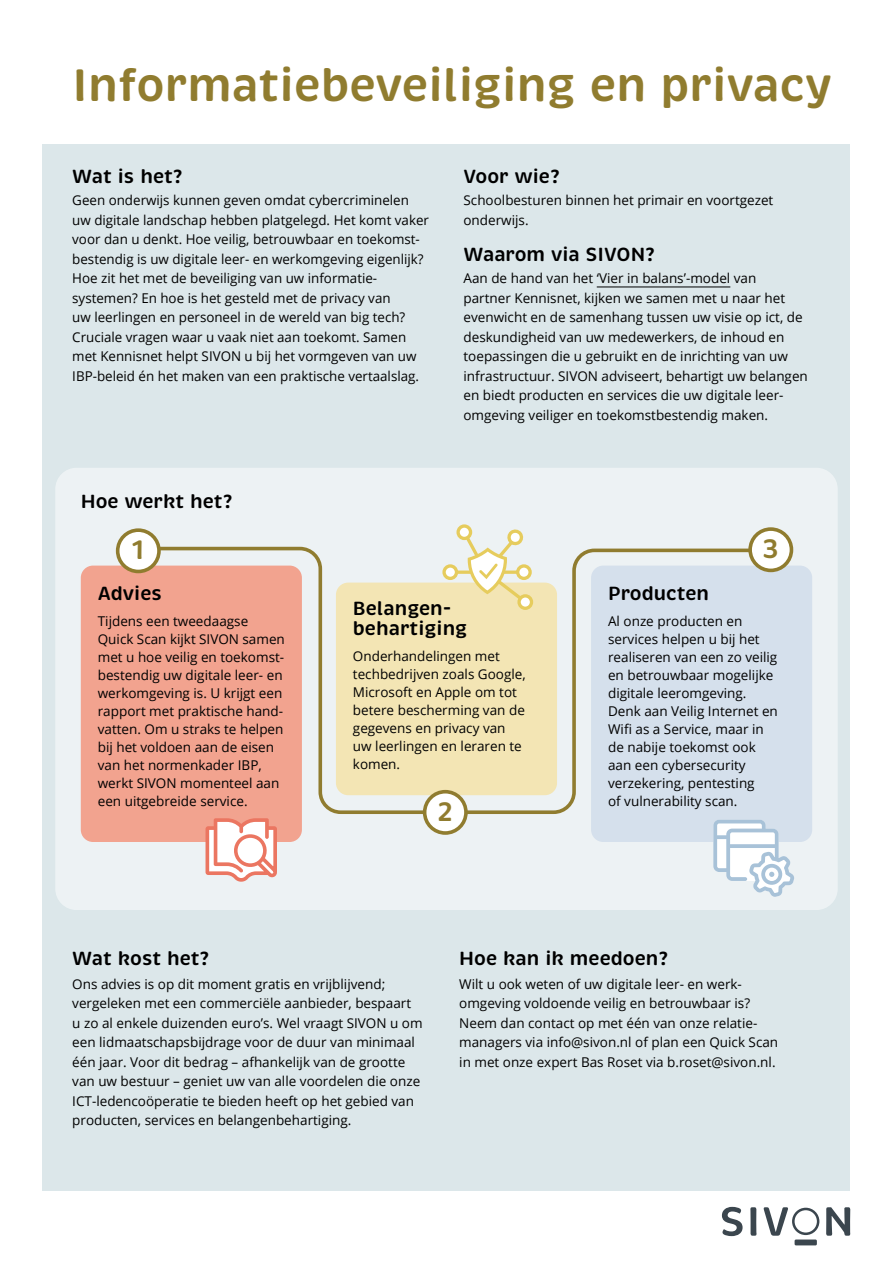
<style>
.page{position:relative;width:893px;height:1263px;background:#fff}
.page>*{position:absolute;margin:0;border:0;box-sizing:border-box;transform-origin:0 0}
.t1{font:600 46.5px "Brevia";color:#907c2f}
.t2{font:600 27.3px "Brevia";color:#907c2f}
.t3{font:600 19.5px/19.5px "Brevia";color:#000}
.t4{font:13.5px/19.5px "Open Sans";color:#000}
</style>
<div class="page">
<div style="left:43px;top:145px;width:807px;height:1046px;background:#dce7ea"></div>
<hr style="left:597px;top:287px;width:133px;height:1px;background:#000">
<svg style="left:722px;top:1207px;width:21px;height:29px"></svg>
<svg style="left:750px;top:1207px;width:7px;height:29px"></svg>
<svg style="left:826px;top:1207px;width:25px;height:29px"></svg>
<svg style="left:763px;top:1207px;width:56px;height:29px"></svg>
<div style="left:795px;top:1239px;width:22px;height:6px;background:#3b464e"></div>
<div style="left:55px;top:468px;width:783px;height:442px;background:#edf2f4;border-radius:21px"></div>
<svg style="left:123px;top:545px;width:635px;height:270px"></svg>
<div style="left:81px;top:566px;width:221px;height:276px;background:#f2a38f;border-radius:12px"></div>
<div style="left:118px;top:530px;width:41px;height:41px;background:#fff;border-radius:50%"></div>
<div style="left:116px;top:528px;width:45px;height:45px;border:4px solid #907c2f;border-radius:50%"></div>
<div style="left:336px;top:583px;width:221px;height:212px;background:#f3e5b4;border-radius:12px"></div>
<div style="left:591px;top:566px;width:221px;height:276px;background:#d5e0ec;border-radius:12px"></div>
<div style="left:750px;top:529px;width:41px;height:41px;background:#fff;border-radius:50%"></div>
<div style="left:748px;top:527px;width:45px;height:45px;border:4px solid #907c2f;border-radius:50%"></div>
<div style="left:425px;top:792px;width:41px;height:41px;background:#fff;border-radius:50%"></div>
<div style="left:423px;top:790px;width:45px;height:45px;border:4px solid #907c2f;border-radius:50%"></div>
<svg style="left:206px;top:818px;width:71px;height:64px;background:#f5cac2"></svg>
<svg style="left:713px;top:820px;width:81px;height:77px"></svg>
<svg style="left:444px;top:566px;width:12px;height:12px"></svg>
<div style="left:442px;top:564px;width:16px;height:16px;border:3px solid #e6cc5d;border-radius:50%"></div>
<div style="left:456px;top:524px;width:16px;height:16px;border:3px solid #e6cc5d;border-radius:50%"></div>
<div style="left:516px;top:564px;width:16px;height:16px;border:3px solid #e6cc5d;border-radius:50%"></div>
<svg style="left:519px;top:596px;width:12px;height:12px"></svg>
<div style="left:517px;top:594px;width:16px;height:16px;border:3px solid #e6cc5d;border-radius:50%"></div>
<svg style="left:453px;top:526px;width:74px;height:77px"></svg>
<h1 class="t1" style="left:72px;top:56px;width:761px">Informatiebeveiliging en privacy</h1>
<h3 class="t3" style="left:72px;top:166px;width:112px">Wat is het?</h3>
<p class="t4" style="left:72px;top:190px;width:358px">Geen onderwijs kunnen geven omdat cybercriminelen uw digitale landschap hebben platgelegd. Het komt vaker voor dan u denkt. Hoe veilig, betrouwbaar en toekomst&shy;bestendig is uw digitale leer- en werkomgeving eigenlijk?<br>Hoe zit het met de beveiliging van uw informatie&shy;systemen? En hoe is het gesteld met de privacy van<br>uw leerlingen en personeel in de wereld van big tech?<br>Cruciale vragen waar u vaak niet aan toekomt. Samen met Kennisnet helpt SIVON u bij het vormgeven van uw IBP-beleid én het maken van een praktische vertaalslag.</p>
<h3 class="t3" style="left:81px;top:492px;width:153px">Hoe werkt het?</h3>
<h2 class="t2" style="left:132px;top:533px;width:14px">1</h2>
<h3 class="t3" style="left:463px;top:166px;width:98px">Voor wie?</h3>
<p class="t4" style="left:463px;top:190px;width:311px">Schoolbesturen binnen het primair en voortgezet onderwijs.</p>
<h3 class="t3" style="left:463px;top:244px;width:193px">Waarom via SIVON?</h3>
<p class="t4" style="left:463px;top:268px;width:346px">Aan de hand van het ‘Vier in balans’-model van<br>partner Kennisnet, kijken we samen met u naar het evenwicht en de samenhang tussen uw visie op ict, de deskundigheid van uw medewerkers, de inhoud en toepassingen die u gebruikt en de inrichting van uw infrastructuur. SIVON adviseert, behartigt uw belangen en biedt producten en services die uw digitale leer&shy;omgeving veiliger en toekomstbestendig maken.</p>
<h2 class="t2" style="left:762px;top:532px;width:18px">3</h2>
<h3 class="t3" style="left:98px;top:583px;width:66px">Advies</h3>
<p class="t4" style="left:98px;top:612px;width:189px;line-height:18px">Tijdens een tweedaagse<br>Quick Scan kijkt SIVON samen met u hoe veilig en toekomst&shy;bestendig uw digitale leer- en werkomgeving is. U krijgt een rapport met praktische hand&shy;vatten. Om u straks te helpen bij het voldoen aan de eisen van het normenkader IBP, werkt SIVON momenteel aan een uitgebreide service.</p>
<h3 class="t3" style="left:353px;top:599px;width:116px">Belangen&shy;behartiging</h3>
<p class="t4" style="left:353px;top:647px;width:174px;line-height:18px">Onderhandelingen met techbedrijven zoals Google,<br>Microsoft en Apple om tot betere bescherming van de gegevens en privacy van uw leerlingen en leraren te komen.</p>
<h2 class="t2" style="left:437px;top:795px;width:17px">2</h2>
<h3 class="t3" style="left:608px;top:583px;width:102px">Producten</h3>
<p class="t4" style="left:608px;top:612px;width:171px;line-height:18px">Al onze producten en services helpen u bij het realiseren van een zo veilig en betrouwbaar mogelijke digitale leeromgeving.<br>Denk aan Veilig Internet en<br>Wifi as a Service, maar in de nabije toekomst ook aan een cybersecurity verzekering, pentesting<br>of vulnerability scan.</p>
<h3 class="t3" style="left:72px;top:949px;width:138px">Wat kost het?</h3>
<p class="t4" style="left:72px;top:974px;width:352px">Ons advies is op dit moment gratis en vrijblijvend; vergeleken met een commerciële aanbieder, bespaart u zo al enkele duizenden euro’s. Wel vraagt SIVON u om een lidmaatschapsbijdrage voor de duur van minimaal één jaar. Voor dit bedrag – afhankelijk van de grootte van uw bestuur – geniet uw van alle voordelen die onze ICT-ledencoöperatie te bieden heeft op het gebied van producten, services en belangenbehartiging.</p>
<h3 class="t3" style="left:459px;top:949px;width:210px">Hoe kan ik meedoen?</h3>
<p class="t4" style="left:459px;top:974px;width:320px">Wilt u ook weten of uw digitale leer- en werk&shy;omgeving voldoende veilig en betrouwbaar is?<br>Neem dan contact op met één van onze relatie&shy;managers via info@sivon.nl of plan een Quick Scan in met onze expert Bas Roset via b.roset@sivon.nl.</p>
</div>
